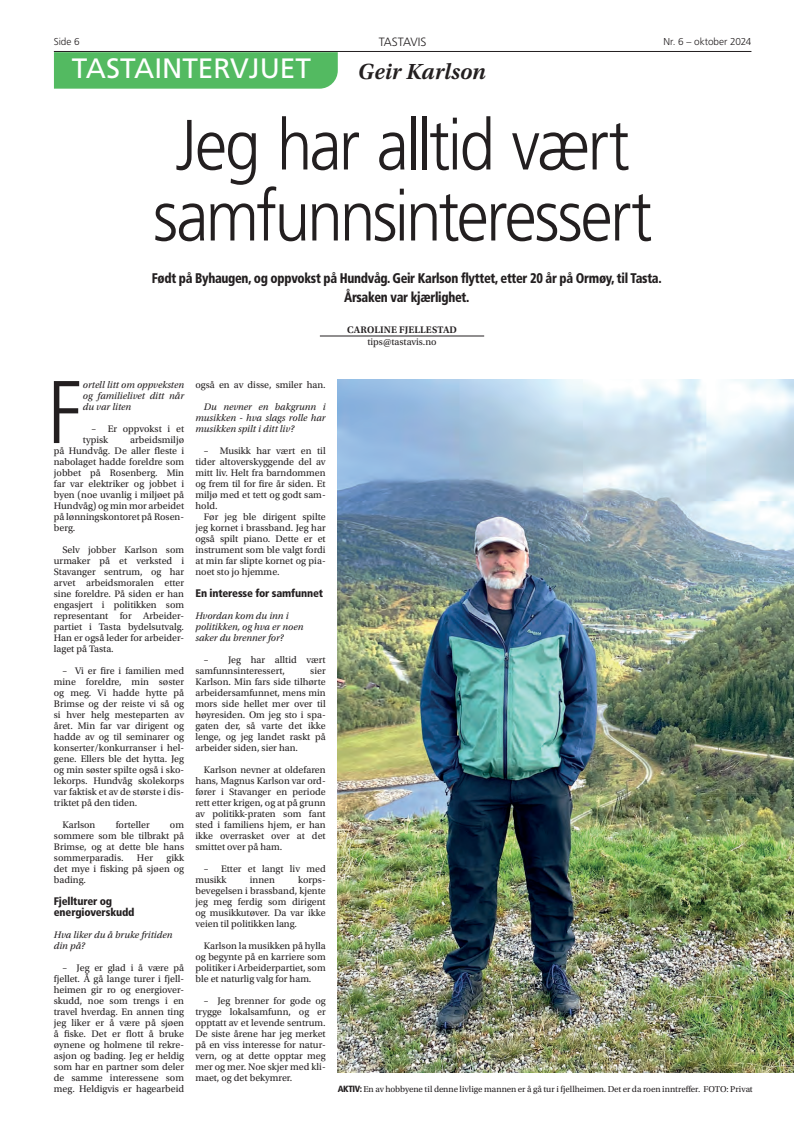
<style>
.page{position:relative;width:794px;height:1134px;background:#fff}
.page>*{position:absolute;margin:0;border:0;box-sizing:border-box;transform-origin:0 0}
.t1{font:300 condensed 88.8px "Frutiger LT Std";color:#231f20}
.t2{font:300 71px/71px "Frutiger LT Std";letter-spacing:-.04em;color:#231f20;text-align:center;scale:.9 1}
.t3{font:28px "Frutiger LT Std";color:#fff}
.t4{font:italic 600 23px "Utopia Std";color:#231f20}
.t5{font:900 condensed 14px/19px "Frutiger LT Std";letter-spacing:-.025em;color:#231f20;text-align:center;scale:.9 1}
.t6{font:300 12px "Frutiger LT Std";color:#231f20}
.t7{font:900 condensed 11px/11px "Frutiger LT Std";letter-spacing:-.015em;color:#231f20}
.t8{font:10px/11px "Utopia Std";color:#231f20;text-align:justify}
.t9{font:italic 10px/11px "Utopia Std";color:#231f20;text-align:justify}
.t10{font:300 10px "Frutiger LT Std";letter-spacing:-.005em;color:#231f20}
.t11{font:600 10px "Utopia Std";letter-spacing:.01em;color:#231f20}
.t12{font:9px "Utopia Std";letter-spacing:-.01em;color:#231f20}
.s1{font-family:"Frutiger LT Std";font-weight:900;font-stretch:condensed}
</style>
<div class="page">
<hr style="left:54px;top:51px;width:697px;height:1px;background:#231f20">
<hr style="left:320px;top:336px;width:164px;height:1px;background:#231f20">
<div style="left:54px;top:52px;width:284px;height:37px;background:#53ba61"></div>
<img style="left:338px;top:379px;width:456px;height:693px">
<p class="t10" style="left:54px;top:35px;width:27px">Side 6</p>
<p class="t6" style="left:379px;top:35px;width:49px">TASTAVIS</p>
<p class="t10" style="left:663px;top:35px;width:89px">Nr. 6 – oktober 2024</p>
<h3 class="t3" style="left:72px;top:52px;width:241px">TASTAINTERVJUET</h3>
<h3 class="t4" style="left:358px;top:59px;width:129px">Geir Karlson</h3>
<h2 class="t2" style="left:153px;top:111px;width:556px">Jeg har alltid vært samfunnsinteressert</h2>
<h3 class="t5" style="left:152px;top:268px;width:568px">Født på Byhaugen, og oppvokst på Hundvåg. Geir Karlson flyttet, etter 20 år på Ormøy, til Tasta.<br>Årsaken var kjærlighet.</h3>
<p class="t11" style="left:347px;top:324px;width:111px">CAROLINE FJELLESTAD</p>
<p class="t8" style="left:367px;top:336px;width:71px">tips@tastavis.no</p>
<h1 class="t1" style="left:47px;top:362px;width:38px">F</h1>
<p class="t9" style="left:83px;top:379px;width:103px">ortell litt om oppveksten og familielivet ditt når du var liten</p>
<p class="t8" style="left:83px;top:423px;width:103px;text-indent:8px">– Er oppvokst i et typisk</p>
<p class="t8" style="left:54px;top:434px;width:132px;text-indent:76px">arbeidsmiljø på Hundvåg. De aller fleste i nabolaget hadde foreldre som jobbet på Rosenberg. Min far var elektriker og jobbet i byen (noe uvanlig i miljøet på Hundvåg) og min mor arbeidet på lønningskontoret på Rosen&shy;berg.</p>
<p class="t8" style="left:54px;top:544px;width:132px;text-indent:8px">Selv jobber Karlson som urmaker på et verksted i Stavanger sentrum, og har arvet arbeidsmoralen etter sine foreldre. På siden er han engasjert i politikken som representant for Arbeider&shy;partiet i Tasta bydelsutvalg.<br>Han er også leder for arbeider&shy;laget på Tasta.</p>
<p class="t8" style="left:54px;top:665px;width:132px;text-indent:8px">– Vi er fire i familien med mine foreldre, min søster og meg. Vi hadde hytte på Brimse og der reiste vi så og si hver helg mesteparten av året. Min far var dirigent og hadde av og til seminarer og konserter/konkurranser i hel&shy;gene. Ellers ble det hytta. Jeg og min søster spilte også i sko&shy;lekorps. Hundvåg skolekorps var faktisk et av de største i dis&shy;triktet på den tiden.</p>
<p class="t8" style="left:62px;top:819px;width:35px">Karlson</p>
<p class="t8" style="left:116px;top:819px;width:36px">forteller</p>
<p class="t8" style="left:54px;top:819px;width:132px;text-indent:116px">om sommere som ble tilbrakt på Brimse, og at dette ble hans sommerparadis.</p>
<p class="t8" style="left:54px;top:852px;width:132px;text-indent:113px">gikk det mye i fisking på sjøen og bading.</p>
<p class="t7" style="left:54px;top:896px;width:82px">Fjellturer og energioverskudd</p>
<p class="t9" style="left:54px;top:929px;width:120px">Hva liker du å bruke fritiden din på?</p>
<p class="t8" style="left:54px;top:962px;width:132px;text-indent:8px">– Jeg er glad i å være på fjellet. Å gå lange turer i fjell&shy;heimen gir ro og energiover&shy;skudd, noe som trengs i en travel hverdag. En annen ting jeg liker er å være på sjøen å fiske. Det er flott å bruke øynene og holmene til rekre&shy;asjon og bading. Jeg er heldig som har en partner som deler de samme interessene som meg. Heldigvis er hagearbeid</p>
<p class="t8" style="left:137px;top:852px;width:18px">Her</p>
<p class="t8" style="left:195px;top:379px;width:132px">også en av disse, smiler han.</p>
<p class="t9" style="left:195px;top:401px;width:132px;text-indent:8px">Du nevner en bakgrunn i musikken - hva slags rolle har musikken spilt i ditt liv?</p>
<p class="t8" style="left:195px;top:445px;width:132px;text-indent:8px">– Musikk har vært en til tider altoverskyggende del av mitt liv. Helt fra barndommen og frem til for fire år siden. Et miljø med et tett og godt sam&shy;hold.</p>
<p class="t8" style="left:195px;top:511px;width:132px;text-indent:8px">Før jeg ble dirigent spilte jeg kornet i brassband. Jeg har også spilt piano. Dette er et instrument som ble valgt fordi at min far slipte kornet og pia&shy;noet sto jo hjemme.</p>
<p class="t7" style="left:195px;top:588px;width:129px">En interesse for samfunnet</p>
<p class="t9" style="left:195px;top:610px;width:109px;text-align:left">Hvordan kom du inn i politikken, og hva er noen saker du brenner for?</p>
<p class="t8" style="left:195px;top:654px;width:132px;text-indent:9px">– Jeg har alltid vært samfunnsinteressert,</p>
<p class="t8" style="left:195px;top:665px;width:132px;text-indent:115px">sier Karlson. Min fars side tilhørte arbeidersamfunnet, mens min mors side hellet mer over til høyresiden. Om jeg sto i spa&shy;gaten der, så varte det ikke lenge, og jeg landet raskt på arbeider siden, sier han.</p>
<p class="t8" style="left:195px;top:764px;width:132px;text-indent:8px">Karlson nevner at oldefaren hans, Magnus Karlson var ord&shy;fører i Stavanger en periode rett etter krigen, og at på grunn av politikk-praten som fant sted i familiens hjem, er han ikke overrasket over at det smittet over på ham.</p>
<p class="t8" style="left:195px;top:863px;width:132px;text-indent:8px">– Etter et langt liv med musikk</p>
<p class="t8" style="left:195px;top:874px;width:132px;text-indent:103px">korps&shy;bevegelsen i brassband, kjente jeg meg ferdig som dirigent og musikkutøver. Da var ikke veien til politikken lang.</p>
<p class="t8" style="left:195px;top:940px;width:132px;text-indent:8px">Karlson la musikken på hylla og begynte på en karriere som politiker i Arbeiderpartiet, som ble et naturlig valg for ham.</p>
<p class="t8" style="left:195px;top:995px;width:132px;text-indent:8px">– Jeg brenner for gode og trygge lokalsamfunn, og er opptatt av et levende sentrum.<br>De siste årene har jeg merket på en viss interesse for natur&shy;vern, og at dette opptar meg mer og mer. Noe skjer med kli&shy;maet, og det bekymrer.</p>
<p class="t8" style="left:250px;top:874px;width:27px">innen</p>
<p class="t12" style="left:338px;top:1084px;width:416px"><span class="s1">AKTIV:</span> En av hobbyene til denne livlige mannen er å gå tur i fjellheimen. Det er da roen inntreffer. FOTO: Privat</p>
</div>
